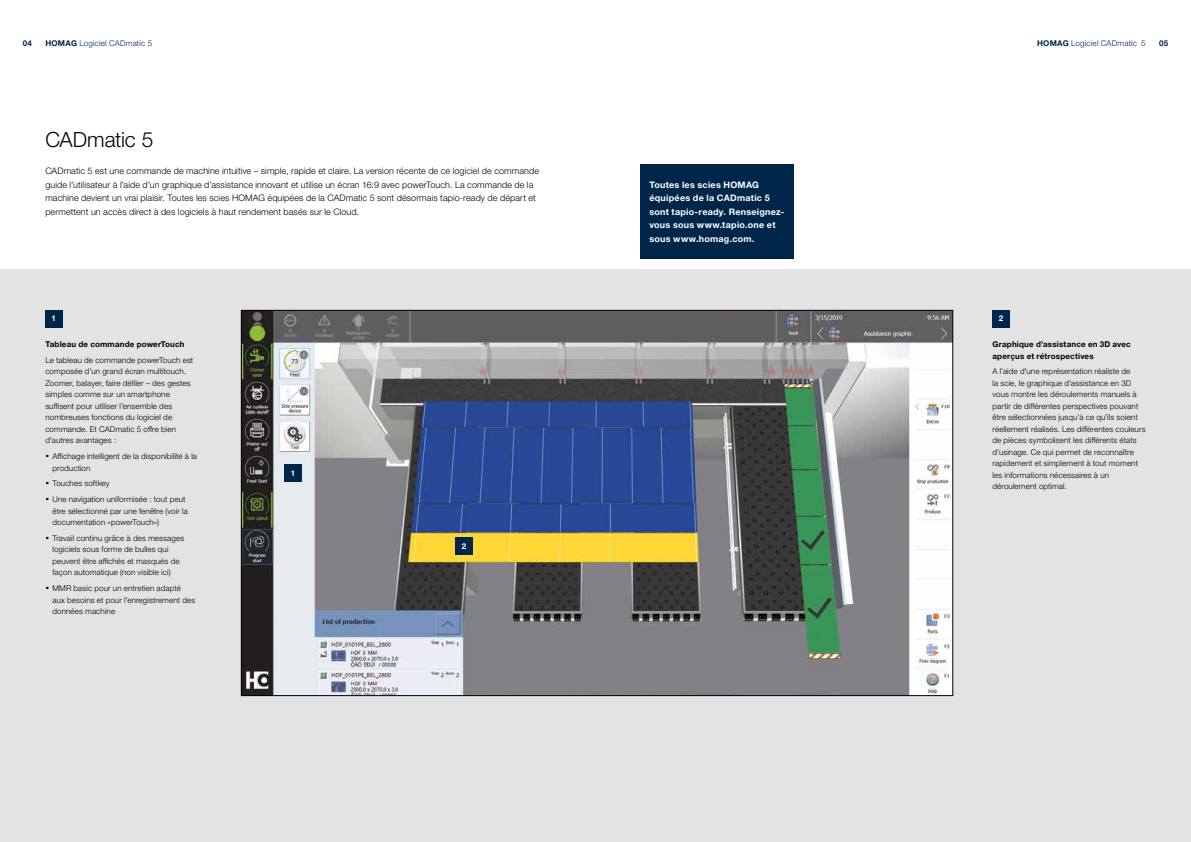
<style>
.page{position:relative;width:1191px;height:842px;background:#fff}
.page>*{position:absolute;margin:0;border:0;box-sizing:border-box;transform-origin:0 0}
.t1{font:300 21px "Helvetica Neue LTW1 G";letter-spacing:-.005em;color:#000}
.t2{font:300 9px/13.6px "Helvetica Neue LTW1 G";letter-spacing:.01em;color:#000}
.t3{font:700 9px/13.6px "Helvetica Neue LTW1 G";letter-spacing:.03em;color:#fff}
.t4{font:300 8px/11.5px "Helvetica Neue LTW1 G";letter-spacing:.015em;color:#000}
.t5{font:700 8px/11.5px "Helvetica Neue LTW1 G";letter-spacing:.025em;color:#000}
.t6{font:300 8px "Helvetica Neue LTW1 G";letter-spacing:.025em;color:#00254b}
.t7{font:700 8px "Helvetica Neue LTW1 G";color:#00254b}
.t8{font:700 8px "Helvetica Neue LTW1 G";color:#fff}
.s1{font-weight:700}
.s2{font-weight:700;font-size:14px}
</style>
<div class="page">
<div style="left:0;top:269px;width:1191px;height:573px;background:#e3e3e3"></div>
<img style="left:243px;top:312px;width:708px;height:382px">
<div style="left:284px;top:465px;width:17px;height:17px;background:#00254b"></div>
<div style="left:455px;top:538px;width:17px;height:17px;background:#00254b"></div>
<div style="left:45px;top:310px;width:17px;height:17px;background:#00254b"></div>
<div style="left:992px;top:310px;width:17px;height:17px;background:#00254b"></div>
<div style="left:641px;top:164px;width:153px;height:94px;background:#00254b"></div>
<p class="t6" style="left:45px;top:39px;width:108px"><span class="s1">HOMAG</span> Logiciel CADmatic 5</p>
<p class="t6" style="left:1037px;top:39px;width:110px"><span class="s1">HOMAG</span> Logiciel CADmatic 5</p>
<p class="t7" style="left:23px;top:39px;width:11px">04</p>
<p class="t7" style="left:1159px;top:39px;width:11px">05</p>
<h1 class="t1" style="left:45px;top:127px;width:109px">CADmatic 5</h1>
<p class="t2" style="left:45px;top:164px;width:495px">CADmatic 5 est une commande de machine intuitive – simple, rapide et claire. La version récente de ce logiciel de commande guide l’utilisateur à l’aide d’un graphique d’assistance innovant et utilise un écran 16:9 avec powerTouch. La commande de la machine devient un vrai plaisir. Toutes les scies HOMAG équipées de la CADmatic 5 sont désormais tapio-ready de départ et permettent un accès direct à des logiciels à haut rendement basés sur le Cloud.</p>
<p class="t8" style="left:52px;top:314px;width:6px">1</p>
<p class="t5" style="left:45px;top:338px;width:141px">Tableau de commande powerTouch</p>
<p class="t4" style="left:45px;top:354px;width:149px">Le tableau de commande powerTouch est composée d’un grand écran multitouch.<br>Zoomer, balayer, faire défiler – des gestes simples comme sur un smartphone suffisent pour utiliser l’ensemble des nombreuses fonctions du logiciel de commande. Et CADmatic 5 offre bien d’autres avantages :</p>
<p class="t4" style="left:52px;top:450px;width:146px;text-indent:-7px"><span class="s2">·</span> Affichage intelligent de la disponibilité à la production</p>
<p class="t4" style="left:45px;top:476px;width:142px;line-height:15.8px"><span class="s2">·</span> Touches softkey<br><span class="s2">·</span> Une navigation uniformisée : tout peut</p>
<p class="t4" style="left:52px;top:505px;width:137px">être sélectionné par une fenêtre (voir la documentation «powerTouch»)</p>
<p class="t4" style="left:52px;top:532px;width:133px;text-indent:-7px"><span class="s2">·</span> Travail continu grâce à des messages logiciels sous forme de bulles qui peuvent être affichés et masqués de façon automatique (non visible ici)</p>
<p class="t4" style="left:52px;top:582px;width:144px;text-indent:-7px"><span class="s2">·</span> MMR basic pour un entretien adapté aux besoins et pour l’enregistrement des données machine</p>
<p class="t8" style="left:291px;top:468px;width:6px">1</p>
<p class="t8" style="left:462px;top:541px;width:6px">2</p>
<p class="t3" style="left:649px;top:178px;width:137px">Toutes les scies HOMAG équipées de la CADmatic 5 sont tapio-ready. Renseignez&shy;vous sous www.tapio.one et sous www.homag.com.</p>
<p class="t8" style="left:998px;top:314px;width:6px">2</p>
<p class="t5" style="left:992px;top:338px;width:140px">Graphique d’assistance en 3D avec aperçus et rétrospectives</p>
<p class="t4" style="left:992px;top:366px;width:155px">A l’aide d’une représentation réaliste de<br>la scie, le graphique d’assistance en 3D vous montre les déroulements manuels à partir de différentes perspectives pouvant être sélectionnées jusqu’à ce qu’ils soient réellement réalisés. Les différentes couleurs de pièces symbolisent les différents états d’usinage. Ce qui permet de reconnaître rapidement et simplement à tout moment les informations nécessaires à un déroulement optimal.</p>
</div>
